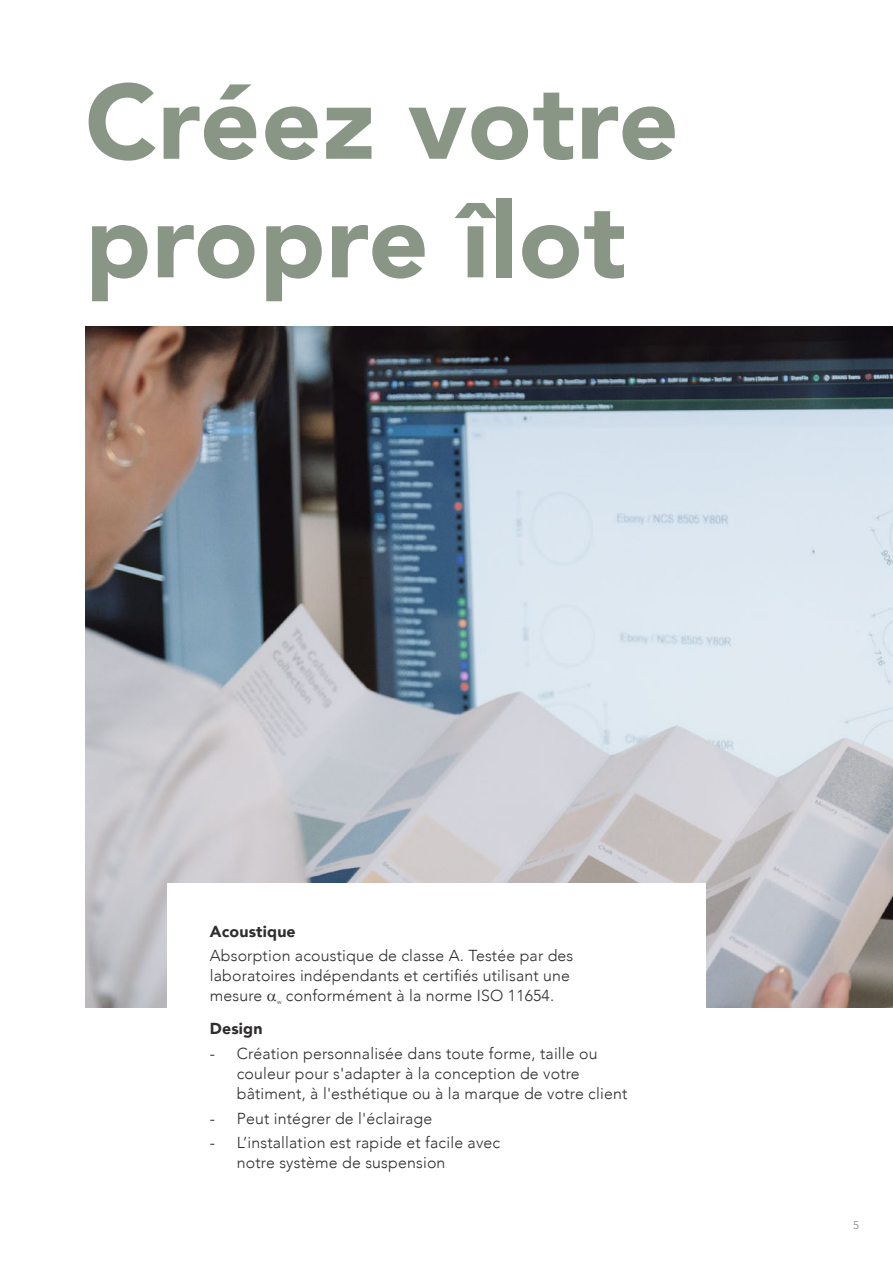
<style>
.page{position:relative;width:893px;height:1263px;background:#fff}
.page>*{position:absolute;margin:0;border:0;box-sizing:border-box;transform-origin:0 0}
.t1{font:900 105px/118.5px "Avenir";letter-spacing:.01em;color:#899585}
.t2{font:300 15.9px/20.1px "Avenir";letter-spacing:.01em;color:#302d2e}
.t3{font:900 15.9px "Avenir";letter-spacing:.01em;color:#302d2e}
.t4{font:300 11.25px "Avenir";color:#808285}
.t5{font:300 6.3px "Avenir";color:#302d2e}
</style>
<div class="page">
<img style="left:85px;top:327px;width:808px;height:681px">
<div style="left:167px;top:883px;width:539px;height:327px;background:#fff"></div>
<h1 class="t1" style="left:85px;top:60px;width:595px">Créez votre propre îlot</h1>
<p class="t3" style="left:210px;top:917px;width:87px">Acoustique</p>
<p class="t2" style="left:210px;top:945px;width:365px">Absorption acoustique de classe A. Testée par des laboratoires indépendants et certifiés utilisant une mesure</p>
<p class="t5" style="left:277px;top:998px;width:6px">w</p>
<p class="t2" style="left:286px;top:986px;width:270px">conformément à la norme ISO 11654.</p>
<p class="t3" style="left:210px;top:1015px;width:54px">Design</p>
<p class="t2" style="left:237px;top:1043px;width:392px;text-indent:-27px">- Création personnalisée dans toute forme, taille ou couleur pour s'adapter à la conception de votre bâtiment, à l'esthétique ou à la marque de votre client</p>
<p class="t2" style="left:210px;top:1108px;width:224px">- Peut intégrer de l'éclairage</p>
<p class="t2" style="left:237px;top:1132px;width:265px;text-indent:-27px">- L’installation est rapide et facile avec notre système de suspension</p>
<p class="t4" style="left:853px;top:1218px;width:7px">5</p>
</div>
